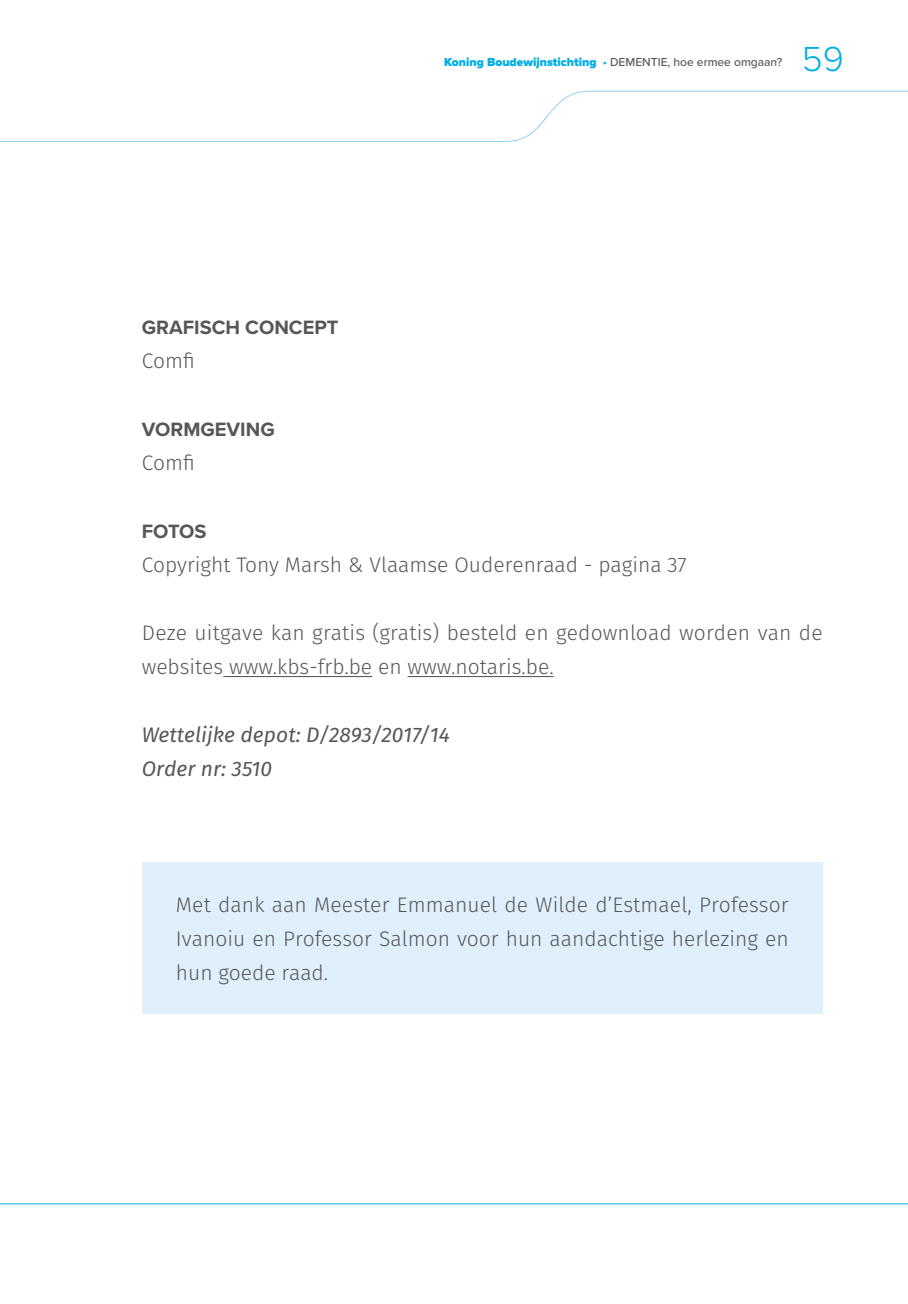
<style>
.page{position:relative;width:908px;height:1304px;background:#fff}
.page>*{position:absolute;margin:0;border:0;box-sizing:border-box;transform-origin:0 0}
.t1{font:300 36px "Proxima Nova";color:#00aee5}
.t2{font:300 21px/34px "Fira Sans";color:#575756}
.t3{font:italic 21px/34px "Fira Sans";color:#575756}
.t4{font:700 20px "Proxima Nova";color:#575756}
.t5{font:900 12px "Proxima Nova";color:#00aee5}
.s1{font-weight:500}
.s2{font-weight:500;color:#575756}
</style>
<div class="page">
<svg style="left:0;top:1203px;width:907px;height:2px;background:#7fd6f1"></svg>
<svg style="left:0;top:90px;width:907px;height:52px"></svg>
<hr style="left:223px;top:676px;width:149px;height:1px;background:#575756">
<hr style="left:407px;top:676px;width:146px;height:1px;background:#575756">
<div style="left:142px;top:862px;width:680px;height:151px;background:#dff0fc"></div>
<p class="t4" style="left:142px;top:313px;width:198px">GRAFISCH CONCEPT</p>
<p class="t2" style="left:142px;top:344px;width:55px">Comfi</p>
<p class="t4" style="left:142px;top:415px;width:134px">VORMGEVING</p>
<p class="t2" style="left:142px;top:446px;width:55px">Comfi</p>
<p class="t5" style="left:444px;top:53px;width:339px">Koning Boudewijnstichting <span class="s1">•</span> <span class="s2">DEMENTIE, hoe ermee omgaan?</span></p>
<h1 class="t1" style="left:801px;top:32px;width:43px">59</h1>
<p class="t4" style="left:142px;top:517px;width:66px">FOTOS</p>
<p class="t2" style="left:142px;top:548px;width:546px">Copyright Tony Marsh &amp; Vlaamse Ouderenraad - pagina 37</p>
<p class="t2" style="left:142px;top:616px;width:682px">Deze uitgave kan gratis (gratis) besteld en gedownload worden van de websites www.kbs-frb.be en www.notaris.be.</p>
<p class="t3" style="left:142px;top:718px;width:309px">Wettelijke depot: D/2893/2017/14<br>Order nr: 3510</p>
<p class="t2" style="left:176px;top:888px;width:614px;text-align:justify">Met dank aan Meester Emmanuel de Wilde d’Estmael, Professor Ivanoiu en Professor Salmon voor hun aandachtige herlezing en hun goede raad.</p>
</div>
